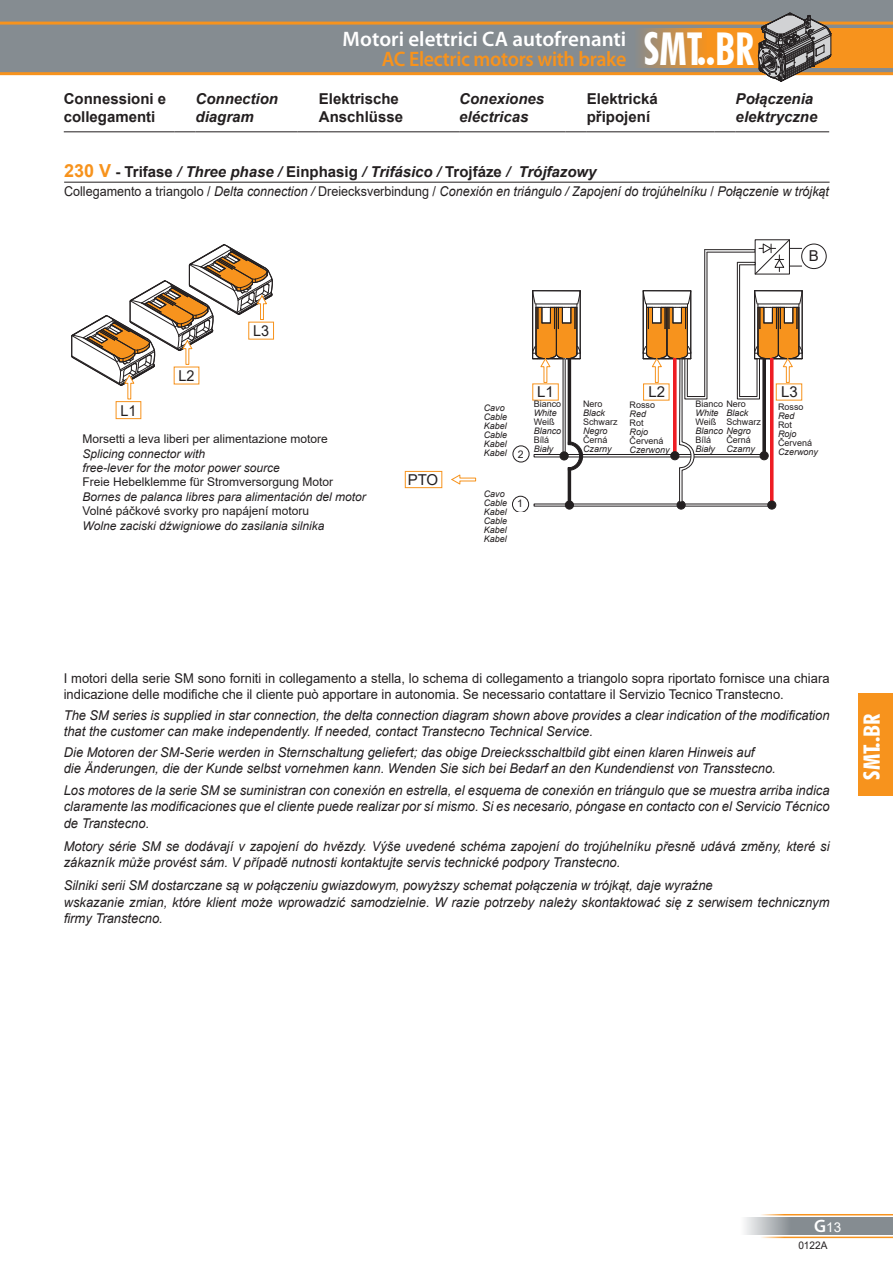
<style>
.page{position:relative;width:893px;height:1263px;background:#fff}
.page>*{position:absolute;margin:0;border:0;box-sizing:border-box;transform-origin:0 0}
.t1{font:700 condensed 22.5px "Futura BT";color:#fff;scale:1.08 1}
.t2{font:600 21px/19.5px "Myriad Pro";letter-spacing:-.005em;color:#fff}
.t3{font:italic 700 15px/18px "Arial";color:#231f20}
.t4{font:700 15px/18px "Arial";color:#231f20}
.t5{font:15px "Arial";color:#231f20}
.t6{font:15px "Arial";color:#231f20;scale:.96 1}
.t7{font:italic 13.5px/16.2px "Arial";color:#231f20;scale:.96 1}
.t8{font:13.5px/16.2px "Arial";color:#231f20;scale:.96 1}
.t9{font:italic 13.5px "Arial";color:#231f20;scale:.93 1}
.t10{font:13.5px "Arial";color:#fff}
.t11{font:italic 12px/14.4px "Arial";color:#231f20}
.t12{font:12px "Arial";color:#231f20}
.t13{font:10.5px "Arial";color:#231f20;scale:.96 1}
.t14{font:10.5px "Arial";color:#231f20}
.t15{font:italic 9px/9px "Arial";color:#231f20}
.t16{font:9px/18px "Arial";color:#231f20}
.s1{color:#f7931d}
.s2{font-family:"Futura BT";font-weight:700;font-stretch:condensed;font-size:45.3px}
.s3{font-style:normal;font-size:18px;color:#f7931d}
.s4{font-style:normal}
.s5{font-family:"Myriad Pro";font-weight:600;font-size:18px}
</style>
<div class="page">
<div style="left:0;top:0;width:893px;height:74px;background:#858c91"></div>
<hr style="left:0;top:72px;width:893px;height:3px;background:#f7931d">
<hr style="left:0;top:22px;width:893px;height:3px;background:#f7931d">
<svg style="left:640px;top:28px;width:253px;height:40px;background:#e39130"></svg>
<svg style="left:757px;top:12px;width:75px;height:70px"></svg>
<hr style="left:751px;top:1236px;width:142px;height:2px;background:#f7931d">
<hr style="left:751px;top:1214px;width:142px;height:1px;background:#f7931d">
<svg style="left:745px;top:1217px;width:148px;height:18px;background:#969ca0"></svg>
<div style="left:859px;top:694px;width:34px;height:102px;background:#f7931d"></div>
<div style="left:534px;top:454px;width:233px;height:3px;border:1px solid #231f20"></div>
<div style="left:560px;top:452px;width:8px;height:8px;background:#231f20;border-radius:50%"></div>
<div style="left:560px;top:451px;width:9px;height:9px;border:1px solid #231f20;border-radius:50%"></div>
<div style="left:568px;top:358px;width:3px;height:87px;border:1px solid #231f20"></div>
<svg style="left:568px;top:441px;width:15px;height:30px"></svg>
<div style="left:568px;top:467px;width:3px;height:37px;border:1px solid #231f20"></div>
<div style="left:565px;top:501px;width:8px;height:8px;background:#231f20;border-radius:50%"></div>
<div style="left:565px;top:501px;width:9px;height:8px;border:1px solid #231f20;border-radius:50%"></div>
<div style="left:801px;top:244px;width:25px;height:25px;border:1px solid #231f20;border-radius:50%"></div>
<svg style="left:532px;top:290px;width:49px;height:93px"></svg>
<svg style="left:643px;top:239px;width:160px;height:271px"></svg>
<div style="left:776px;top:384px;width:26px;height:16px;border:1px solid #f7931d"></div>
<svg style="left:451px;top:474px;width:25px;height:11px"></svg>
<div style="left:405px;top:471px;width:37px;height:17px;border:1px solid #f7931d"></div>
<div style="left:513px;top:445px;width:16px;height:17px;border:1px solid #231f20;border-radius:50%"></div>
<svg style="left:512px;top:496px;width:17px;height:16px"></svg>
<div style="left:116px;top:401px;width:25px;height:18px;border:1px solid #f7931d"></div>
<svg style="left:71px;top:244px;width:202px;height:156px"></svg>
<div style="left:248px;top:322px;width:26px;height:17px;border:1px solid #f7931d"></div>
<hr style="left:64px;top:182px;width:766px;height:1px;background:#231f20">
<hr style="left:64px;top:132px;width:110px;height:1px;background:#231f20">
<svg style="left:174px;top:132px;width:22px;height:1px"></svg>
<hr style="left:196px;top:132px;width:102px;height:1px;background:#231f20">
<svg style="left:298px;top:132px;width:21px;height:1px"></svg>
<hr style="left:319px;top:132px;width:119px;height:1px;background:#231f20">
<svg style="left:438px;top:132px;width:21px;height:1px"></svg>
<hr style="left:459px;top:132px;width:107px;height:1px;background:#231f20">
<svg style="left:566px;top:132px;width:21px;height:1px"></svg>
<hr style="left:587px;top:132px;width:127px;height:1px;background:#231f20">
<svg style="left:714px;top:132px;width:22px;height:1px"></svg>
<hr style="left:736px;top:132px;width:93px;height:1px;background:#231f20">
<h2 class="t2" style="left:382px;top:29px;width:373px;text-indent:-39px">Motori elettrici CA autofrenanti<br><span class="s1">AC Electric motors with brake</span> <span class="s2">SMT..BR</span></h2>
<p class="t4" style="left:64px;top:90px;width:104px">Connessioni e collegamenti</p>
<p class="t3" style="left:196px;top:91px;width:84px">Connection diagram</p>
<p class="t4" style="left:319px;top:90px;width:86px">Elektrische<br>Anschlüsse</p>
<p class="t3" style="left:459px;top:91px;width:87px">Conexiones eléctricas</p>
<p class="t4" style="left:587px;top:90px;width:72px">Elektrická připojení</p>
<p class="t3" style="left:736px;top:91px;width:83px">Połączenia elektryczne</p>
<p class="t3" style="left:64px;top:163px;width:534px"><span class="s3">230 V</span> <span class="s4">- Trifase</span> / Three phase / <span class="s4">Einphasig</span> / Trifásico / <span class="s4">Trojfáze</span> / Trójfazowy</p>
<p class="t9" style="left:64px;top:182px;width:824px"><span class="s4">Collegamento a triangolo /</span> Delta connection / <span class="s4">Dreiecksverbindung /</span> Conexión en triángulo / Zapojení do trojúhelníku <span class="s4">/</span> Połączenie w trójkąt</p>
<p class="t6" style="left:120px;top:400px;width:18px">L1</p>
<p class="t6" style="left:179px;top:365px;width:18px">L2</p>
<p class="t6" style="left:253px;top:320px;width:18px">L3</p>
<p class="t12" style="left:82px;top:431px;width:247px">Morsetti a leva liberi per alimentazione motore</p>
<p class="t11" style="left:82px;top:446px;width:199px">Splicing connector with<br>free-lever for the motor power source</p>
<p class="t12" style="left:82px;top:474px;width:252px">Freie Hebelklemme für Stromversorgung Motor</p>
<p class="t11" style="left:82px;top:489px;width:285px">Bornes de palanca libres para alimentación del motor</p>
<p class="t12" style="left:82px;top:503px;width:228px">Volné páčkové svorky pro napájení motoru</p>
<p class="t11" style="left:82px;top:518px;width:244px">Wolne zaciski dźwigniowe do zasilania silnika</p>
<p class="t5" style="left:408px;top:469px;width:32px">PTO</p>
<p class="t5" style="left:809px;top:246px;width:12px">B</p>
<p class="t15" style="left:484px;top:403px;width:25px">Cavo<br>Cable<br>Kabel<br>Cable<br>Kabel<br>Kabel</p>
<p class="t14" style="left:518px;top:447px;width:7px">2</p>
<p class="t5" style="left:537px;top:381px;width:18px">L1</p>
<p class="t5" style="left:648px;top:381px;width:18px">L2</p>
<p class="t5" style="left:781px;top:381px;width:18px">L3</p>
<p class="t16" style="left:534px;top:395px;width:29px">Bianco</p>
<p class="t15" style="left:534px;top:409px;width:25px">White</p>
<p class="t16" style="left:534px;top:413px;width:22px">Weiß</p>
<p class="t15" style="left:534px;top:427px;width:29px">Blanco</p>
<p class="t16" style="left:534px;top:431px;width:17px">Bílá</p>
<p class="t15" style="left:534px;top:445px;width:21px">Biały</p>
<p class="t16" style="left:583px;top:395px;width:21px">Nero</p>
<p class="t15" style="left:583px;top:409px;width:24px">Black</p>
<p class="t16" style="left:583px;top:413px;width:36px">Schwarz</p>
<p class="t15" style="left:583px;top:427px;width:26px">Negro</p>
<p class="t16" style="left:583px;top:431px;width:26px">Černá</p>
<p class="t15" style="left:583px;top:445px;width:30px">Czarny</p>
<p class="t16" style="left:630px;top:396px;width:27px">Rosso</p>
<p class="t15" style="left:630px;top:410px;width:18px">Red</p>
<p class="t16" style="left:630px;top:414px;width:16px">Rot</p>
<p class="t15" style="left:630px;top:428px;width:20px">Rojo</p>
<p class="t16" style="left:630px;top:432px;width:36px">Červená</p>
<p class="t15" style="left:630px;top:446px;width:42px">Czerwony</p>
<p class="t16" style="left:695px;top:395px;width:52px">Bianco Nero</p>
<p class="t15" style="left:695px;top:409px;width:25px">White</p>
<p class="t16" style="left:695px;top:413px;width:22px">Weiß</p>
<p class="t15" style="left:695px;top:427px;width:57px">Blanco Negro</p>
<p class="t16" style="left:695px;top:431px;width:17px">Bílá</p>
<p class="t15" style="left:695px;top:445px;width:21px">Biały</p>
<p class="t15" style="left:726px;top:409px;width:24px">Black</p>
<p class="t16" style="left:726px;top:413px;width:36px">Schwarz<br>Černá</p>
<p class="t15" style="left:726px;top:445px;width:30px">Czarny</p>
<p class="t16" style="left:778px;top:398px;width:27px">Rosso</p>
<p class="t15" style="left:778px;top:412px;width:18px">Red</p>
<p class="t16" style="left:778px;top:416px;width:16px">Rot</p>
<p class="t15" style="left:778px;top:430px;width:20px">Rojo</p>
<p class="t16" style="left:778px;top:434px;width:36px">Červená</p>
<p class="t15" style="left:778px;top:448px;width:42px">Czerwony</p>
<p class="t15" style="left:484px;top:490px;width:25px">Cavo<br>Cable<br>Kabel<br>Cable<br>Kabel<br>Kabel</p>
<p class="t14" style="left:517px;top:496px;width:7px">1</p>
<p class="t8" style="left:64px;top:670px;width:799px">I motori della serie SM sono forniti in collegamento a stella, lo schema di collegamento a triangolo sopra riportato fornisce una chiara indicazione delle modifiche che il cliente può apportare in autonomia. Se necessario contattare il Servizio Tecnico Transtecno.</p>
<p class="t7" style="left:64px;top:707px;width:799px">The SM series is supplied in star connection, the delta connection diagram shown above provides a clear indication of the modification that the customer can make independently. If needed, contact Transtecno Technical Service.</p>
<p class="t7" style="left:64px;top:744px;width:743px">Die Motoren der SM-Serie werden in Sternschaltung geliefert; das obige Dreiecksschaltbild gibt einen klaren Hinweis auf<br>die Änderungen, die der Kunde selbst vornehmen kann. Wenden Sie sich bei Bedarf an den Kundendienst von Transstecno.</p>
<p class="t7" style="left:64px;top:782px;width:799px;text-align:justify">Los motores de la serie SM se suministran con conexión en estrella, el esquema de conexión en triángulo que se muestra arriba indica claramente las modificaciones que el cliente puede realizar por sí mismo. Si es necesario, póngase en contacto con el Servicio Técnico de Transtecno.</p>
<p class="t7" style="left:64px;top:838px;width:799px">Motory série SM se dodávají v zapojení do hvězdy. Výše uvedené schéma zapojení do trojúhelníku přesně udává změny, které si zákazník může provést sám. V případě nutnosti kontaktujte servis technické podpory Transtecno.</p>
<p class="t7" style="left:64px;top:878px;width:799px">Silniki serii SM dostarczane są w połączeniu gwiazdowym, powyższy schemat połączenia w trójkąt, daje wyraźne<br>wskazanie zmian, które klient może wprowadzić samodzielnie. W razie potrzeby należy skontaktować się z serwisem technicznym firmy Transtecno.</p>
<h1 class="t1" style="left:858px;top:780px;width:62px;rotate:-90deg">SMT..BR</h1>
<p class="t10" style="left:814px;top:1218px;width:28px"><span class="s5">G</span>13</p>
<p class="t13" style="left:798px;top:1238px;width:32px">0122A</p>
</div>
